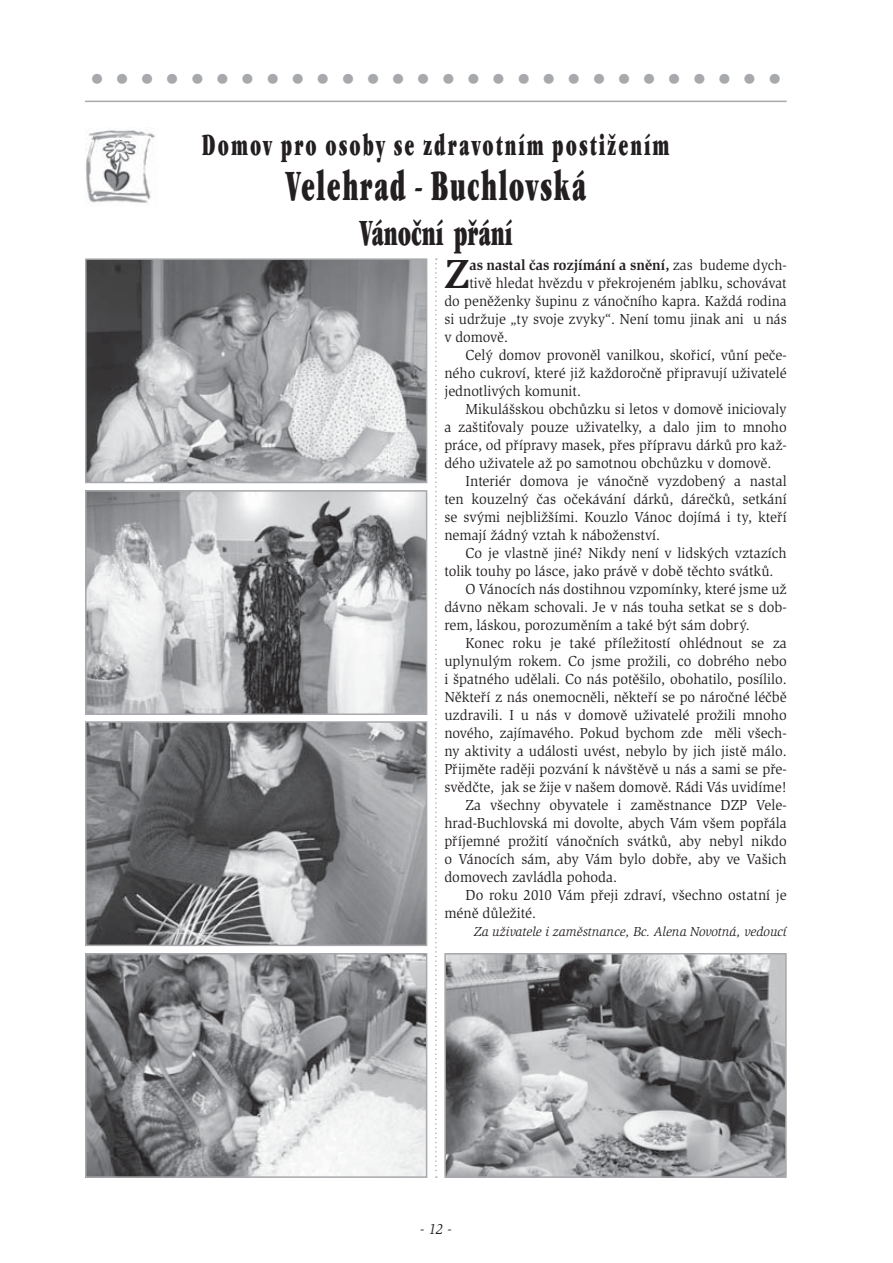
<style>
.page{position:relative;width:893px;height:1263px;background:#fff}
.page>*{position:absolute;margin:0;border:0;box-sizing:border-box;transform-origin:0 0}
.t1{font:42px "Garamond Itc TCE Ultr Cond";letter-spacing:.05em;color:#231f20;scale:.7 1}
.t2{font:700 42px "Slimbach Itc TCE";color:#231f20;scale:.95 1}
.t3{font:36px "Eckmann DCE";color:#a7a9ac}
.t4{font:36px "Garamond Itc TCE Ultr Cond";color:#231f20;scale:.7 1}
.t5{font:30px "Garamond Itc TCE Ultr Cond";letter-spacing:.1em;color:#231f20;scale:.7 1}
.t6{font:15px "Slimbach Itc TCE";color:#231f20;scale:.96 1}
.t7{font:15px "Slimbach Itc TCE";color:#231f20;scale:.95 1}
.t8{font:700 15px "Slimbach Itc TCE";color:#231f20;scale:.95 1}
.t9{font:italic 15px "Slimbach Itc TCE";color:#231f20}
.t10{font:italic 13.5px "Slimbach Itc TCE";color:#231f20}
.s1{font-weight:400}
</style>
<div class="page">
<hr style="left:85px;top:101px;width:702px;height:1px;background:#a7a9ac">
<img style="left:86px;top:130px;width:69px;height:73px">
<img style="left:88px;top:261px;width:336px;height:219px">
<div style="left:85px;top:258px;width:342px;height:225px;border:2px solid #a7a9ac"></div>
<img style="left:88px;top:724px;width:336px;height:219px">
<div style="left:85px;top:721px;width:342px;height:225px;border:2px solid #a7a9ac"></div>
<img style="left:88px;top:493px;width:336px;height:219px">
<div style="left:85px;top:490px;width:342px;height:225px;border:2px solid #a7a9ac"></div>
<img style="left:88px;top:956px;width:336px;height:219px">
<div style="left:85px;top:953px;width:342px;height:225px;border:2px solid #a7a9ac"></div>
<img style="left:447px;top:956px;width:337px;height:219px">
<div style="left:444px;top:953px;width:343px;height:225px;border:2px solid #a7a9ac"></div>
<svg style="left:435px;top:258px;width:2px;height:920px"></svg>
<h2 class="t3" style="left:85px;top:65px;width:703px">••••••••••••••••••••••••••••</h2>
<h3 class="t5" style="left:202px;top:132px;width:669px">Domov pro osoby se zdravotním postižením</h3>
<h1 class="t1" style="left:285px;top:167px;width:431px">Velehrad - Buchlovská</h1>
<h2 class="t4" style="left:359px;top:217px;width:220px">Vánoční přání</h2>
<h1 class="t2" style="left:444px;top:253px;width:28px">Z</h1>
<p class="t8" style="left:469px;top:257px;width:335px">as nastal čas rozjímání a snění, <span class="s1">zas budeme dych-</span></p>
<p class="t7" style="left:469px;top:275px;width:336px">tivě hledat hvězdu v překrojeném jablku, schovávat</p>
<p class="t7" style="left:444px;top:293px;width:362px">do peněženky šupinu z vánočního kapra. Každá rodina</p>
<p class="t7" style="left:444px;top:311px;width:362px">si udržuje „ty svoje zvyky“. Není tomu jinak ani u nás</p>
<p class="t7" style="left:444px;top:329px;width:69px">v domově.</p>
<p class="t6" style="left:466px;top:347px;width:336px">Celý domov provoněl vanilkou, skořicí, vůní peče-</p>
<p class="t6" style="left:444px;top:365px;width:358px">ného cukroví, které již každoročně připravují uživatelé</p>
<p class="t6" style="left:444px;top:383px;width:144px">jednotlivých komunit.</p>
<p class="t6" style="left:466px;top:401px;width:336px">Mikulášskou obchůzku si letos v domově iniciovaly</p>
<p class="t6" style="left:444px;top:419px;width:358px">a zaštiťovaly pouze uživatelky, a dalo jim to mnoho</p>
<p class="t6" style="left:444px;top:437px;width:358px">práce, od přípravy masek, přes přípravu dárků pro kaž-</p>
<p class="t6" style="left:444px;top:455px;width:342px">dého uživatele až po samotnou obchůzku v domově.</p>
<p class="t6" style="left:466px;top:473px;width:336px">Interiér domova je vánočně vyzdobený a nastal</p>
<p class="t6" style="left:444px;top:491px;width:358px">ten kouzelný čas očekávání dárků, dárečků, setkání</p>
<p class="t6" style="left:444px;top:509px;width:358px">se svými nejbližšími. Kouzlo Vánoc dojímá i ty, kteří</p>
<p class="t6" style="left:444px;top:527px;width:226px">nemají žádný vztah k náboženství.</p>
<p class="t6" style="left:466px;top:545px;width:336px">Co je vlastně jiné? Nikdy není v lidských vztazích</p>
<p class="t6" style="left:444px;top:563px;width:344px">tolik touhy po lásce, jako právě v době těchto svátků.</p>
<p class="t6" style="left:466px;top:581px;width:336px">O Vánocích nás dostihnou vzpomínky, které jsme už</p>
<p class="t6" style="left:444px;top:599px;width:358px">dávno někam schovali. Je v nás touha setkat se s dob-</p>
<p class="t6" style="left:444px;top:617px;width:320px">rem, láskou, porozuměním a také být sám dobrý.</p>
<p class="t6" style="left:466px;top:635px;width:336px">Konec roku je také příležitostí ohlédnout se za</p>
<p class="t6" style="left:444px;top:653px;width:358px">uplynulým rokem. Co jsme prožili, co dobrého nebo</p>
<p class="t6" style="left:444px;top:671px;width:358px">i špatného udělali. Co nás potěšilo, obohatilo, posílilo.</p>
<p class="t6" style="left:444px;top:689px;width:358px">Někteří z nás onemocněli, někteří se po náročné léčbě</p>
<p class="t6" style="left:444px;top:707px;width:358px">uzdravili. I u nás v domově uživatelé prožili mnoho</p>
<p class="t6" style="left:444px;top:725px;width:358px">nového, zajímavého. Pokud bychom zde měli všech-</p>
<p class="t6" style="left:444px;top:743px;width:358px">ny aktivity a události uvést, nebylo by jich jistě málo.</p>
<p class="t6" style="left:444px;top:761px;width:358px">Přijměte raději pozvání k návštěvě u nás a sami se pře-</p>
<p class="t6" style="left:444px;top:779px;width:358px">svědčte, jak se žije v našem domově. Rádi Vás uvidíme!</p>
<p class="t6" style="left:466px;top:797px;width:336px">Za všechny obyvatele i zaměstnance DZP Vele-</p>
<p class="t6" style="left:444px;top:815px;width:358px">hrad-Buchlovská mi dovolte, abych Vám všem popřála</p>
<p class="t6" style="left:444px;top:833px;width:358px">příjemné prožití vánočních svátků, aby nebyl nikdo</p>
<p class="t6" style="left:444px;top:851px;width:358px">o Vánocích sám, aby Vám bylo dobře, aby ve Vašich</p>
<p class="t6" style="left:444px;top:869px;width:181px">domovech zavládla pohoda.</p>
<p class="t6" style="left:466px;top:887px;width:336px">Do roku 2010 Vám přeji zdraví, všechno ostatní je</p>
<p class="t6" style="left:444px;top:905px;width:97px">méně důležité.</p>
<p class="t10" style="left:474px;top:925px;width:314px">Za uživatele i zaměstnance, Bc. Alena Novotná, vedoucí</p>
<p class="t9" style="left:420px;top:1221px;width:33px">- 12 -</p>
</div>
